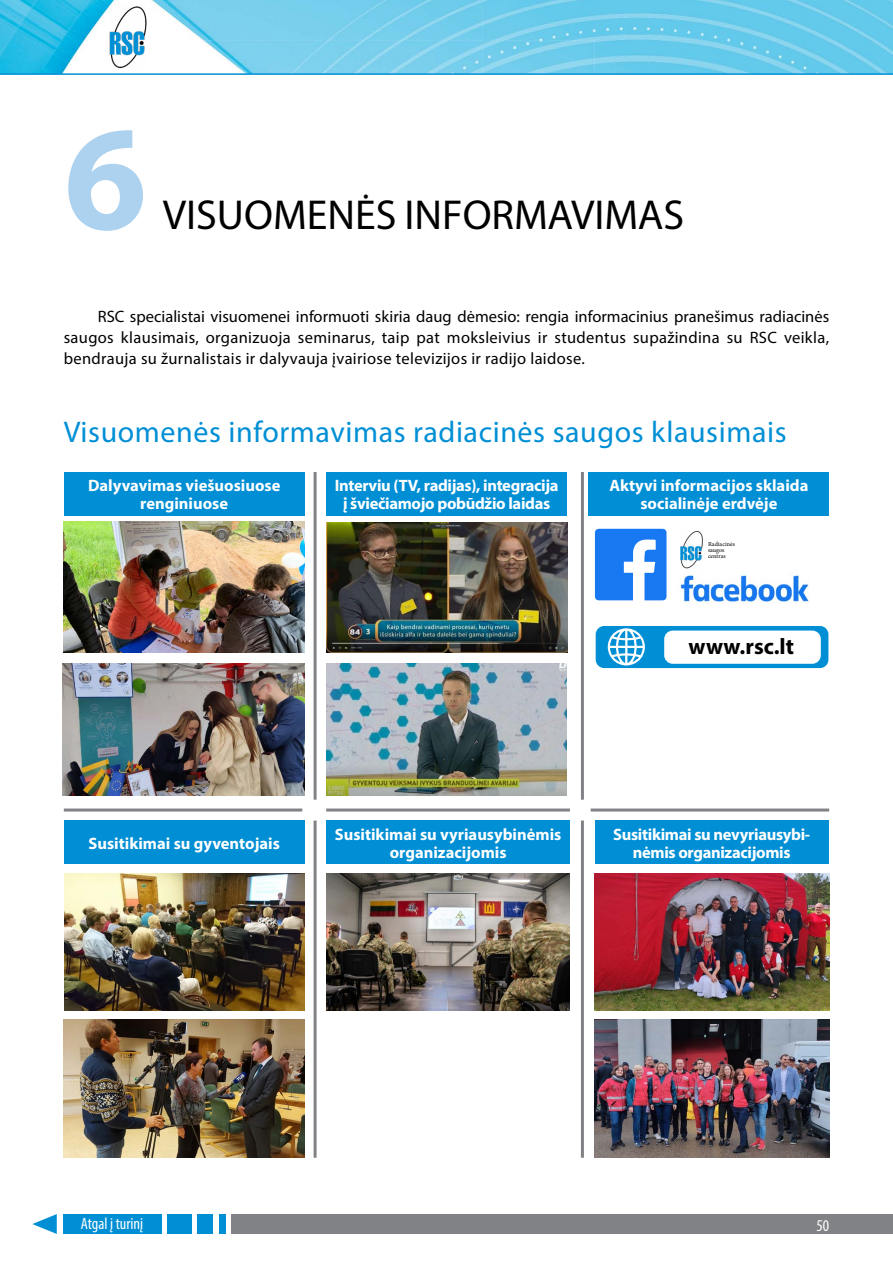
<style>
.page{position:relative;width:893px;height:1263px;background:#fff}
.page>*{position:absolute;margin:0;border:0;box-sizing:border-box;transform-origin:0 0}
.t1{font:700 150px "Myriad Pro";color:#add2ef}
.t2{font:42px "Myriad Pro";color:#000}
.t3{font:30px "Myriad Pro";letter-spacing:.02em;color:#008fd5}
.t4{font:700 22.5px "Myriad Pro";color:#000}
.t5{font:16.5px/21px "Myriad Pro";letter-spacing:.02em;color:#000;text-align:justify}
.t6{font:700 16.5px/18px "Myriad Pro";color:#fff;text-align:center}
.t7{font:700 16.5px/18px "Myriad Pro";letter-spacing:-.02em;color:#fff;text-align:center}
.t8{font:condensed 16.5px "Myriad Pro";color:#fff}
.t9{font:6.15px/6.1px "Minion Pro";color:#000}
</style>
<div class="page">
<img style="left:0;top:0;width:893px;height:73px">
<hr style="left:0;top:73px;width:893px;height:2px;background:#008fd5">
<img style="left:109px;top:3px;width:38px;height:67px">
<div style="left:63px;top:1214px;width:98px;height:20px;background:#008fd5"></div>
<svg style="left:32px;top:1214px;width:25px;height:20px"></svg>
<div style="left:167px;top:1214px;width:25px;height:20px;background:#008fd5"></div>
<div style="left:198px;top:1214px;width:15px;height:20px;background:#008fd5"></div>
<div style="left:219px;top:1214px;width:7px;height:20px;background:#008fd5"></div>
<div style="left:232px;top:1214px;width:661px;height:20px;background:#808285"></div>
<img style="left:64px;top:522px;width:241px;height:131px">
<img style="left:63px;top:663px;width:242px;height:132px">
<div style="left:326px;top:472px;width:241px;height:44px;background:#008fd5"></div>
<img style="left:326px;top:523px;width:241px;height:130px">
<img style="left:326px;top:663px;width:241px;height:132px">
<div style="left:64px;top:472px;width:241px;height:44px;background:#008fd5"></div>
<div style="left:589px;top:472px;width:240px;height:44px;background:#008fd5"></div>
<hr style="left:314px;top:472px;width:3px;height:328px;background:#808285">
<hr style="left:64px;top:808px;width:238px;height:3px;background:#808285">
<img style="left:64px;top:873px;width:241px;height:138px">
<img style="left:595px;top:873px;width:234px;height:138px">
<hr style="left:314px;top:820px;width:3px;height:338px;background:#808285">
<img style="left:64px;top:1020px;width:240px;height:138px">
<hr style="left:581px;top:472px;width:3px;height:328px;background:#808285">
<hr style="left:581px;top:820px;width:3px;height:338px;background:#808285">
<hr style="left:591px;top:808px;width:238px;height:3px;background:#808285">
<hr style="left:326px;top:808px;width:244px;height:3px;background:#808285">
<img style="left:595px;top:1020px;width:234px;height:138px">
<svg style="left:595px;top:529px;width:71px;height:71px"></svg>
<img style="left:680px;top:573px;width:129px;height:30px">
<img style="left:680px;top:531px;width:23px;height:38px">
<div style="left:596px;top:626px;width:232px;height:42px;background:#008fd5;border-radius:9px"></div>
<div style="left:664px;top:630px;width:157px;height:34px;background:#fff;border-radius:9px"></div>
<svg style="left:608px;top:628px;width:37px;height:37px"></svg>
<img style="left:326px;top:873px;width:244px;height:138px">
<div style="left:326px;top:820px;width:244px;height:44px;background:#008fd5"></div>
<div style="left:64px;top:820px;width:241px;height:44px;background:#008fd5"></div>
<div style="left:595px;top:820px;width:233px;height:44px;background:#008fd5"></div>
<h1 class="t1" style="left:64px;top:81px;width:85px">6</h1>
<h2 class="t2" style="left:163px;top:189px;width:523px">VISUOMENĖS INFORMAVIMAS</h2>
<p class="t5" style="left:64px;top:305px;width:767px;text-indent:34px">RSC specialistai visuomenei informuoti skiria daug dėmesio: rengia informacinius pranešimus radiacinės saugos klausimais, organizuoja seminarus, taip pat moksleivius ir studentus supažindina su RSC veikla, bendrauja su žurnalistais ir dalyvauja įvairiose televizijos ir radijo laidose.</p>
<h3 class="t3" style="left:64px;top:413px;width:724px">Visuomenės informavimas radiacinės saugos klausimais</h3>
<p class="t7" style="left:335px;top:476px;width:225px">Interviu (TV, radijas), integracija į šviečiamojo pobūdžio laidas</p>
<p class="t6" style="left:88px;top:476px;width:194px">Dalyvavimas viešuosiuose renginiuose</p>
<p class="t6" style="left:609px;top:476px;width:201px">Aktyvi informacijos sklaida socialinėje erdvėje</p>
<p class="t9" style="left:708px;top:540px;width:28px">Radiacinės saugos centras</p>
<h3 class="t4" style="left:689px;top:631px;width:107px">www.rsc.lt</h3>
<p class="t6" style="left:89px;top:833px;width:193px">Susitikimai su gyventojais</p>
<p class="t7" style="left:613px;top:824px;width:198px">Susitikimai su nevyriausybi&shy;nėmis organizacijomis</p>
<p class="t6" style="left:335px;top:824px;width:228px">Susitikimai su vyriausybinėmis organizacijomis</p>
<p class="t8" style="left:81px;top:1213px;width:64px">Atgal į turinį</p>
<p class="t8" style="left:816px;top:1215px;width:14px">50</p>
</div>
